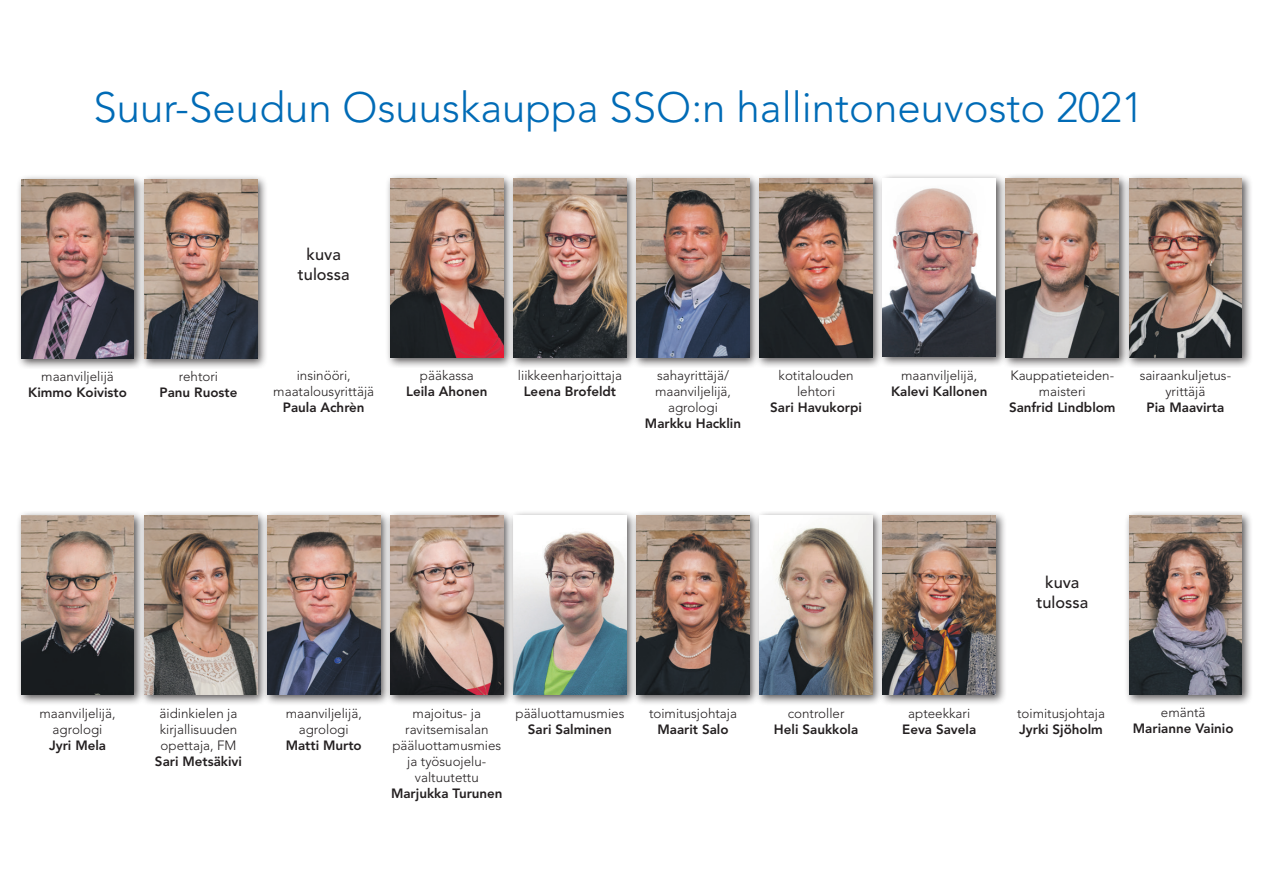
<style>
.page{position:relative;width:1263px;height:893px;background:#fff}
.page>*{position:absolute;margin:0;border:0;box-sizing:border-box;transform-origin:0 0}
.t1{font:300 42px "Avenir LT Std";color:#006bb6}
.t2{font:500 16.35px/19.6px "Avenir LT Std";color:#231f20;text-align:center}
.t3{font:300 13.35px/16px "Avenir LT Std";color:#231f20;text-align:center}
.t4{font:800 13.35px "Avenir LT Std";color:#231f20}
</style>
<div class="page">
<div style="left:139px;top:174px;width:129px;height:195px;background:#231f20;opacity:.75"></div>
<img style="left:145px;top:179px;width:112px;height:179px">
<div style="left:16px;top:174px;width:129px;height:195px;background:#231f20;opacity:.75"></div>
<img style="left:21px;top:179px;width:113px;height:179px">
<div style="left:385px;top:173px;width:129px;height:195px;background:#231f20;opacity:.75"></div>
<img style="left:390px;top:179px;width:113px;height:178px">
<div style="left:508px;top:173px;width:129px;height:195px;background:#231f20;opacity:.75"></div>
<img style="left:514px;top:179px;width:112px;height:178px">
<div style="left:631px;top:173px;width:130px;height:195px;background:#231f20;opacity:.75"></div>
<img style="left:637px;top:179px;width:112px;height:178px">
<div style="left:755px;top:173px;width:129px;height:195px;background:#231f20;opacity:.75"></div>
<img style="left:760px;top:179px;width:112px;height:178px">
<div style="left:1001px;top:173px;width:129px;height:195px;background:#231f20;opacity:.75"></div>
<img style="left:1007px;top:179px;width:111px;height:178px">
<div style="left:878px;top:173px;width:129px;height:195px;background:#231f20;opacity:.75"></div>
<img style="left:883px;top:179px;width:112px;height:178px">
<div style="left:1124px;top:173px;width:129px;height:195px;background:#231f20;opacity:.75"></div>
<img style="left:1129px;top:179px;width:113px;height:178px">
<div style="left:16px;top:511px;width:129px;height:195px;background:#231f20;opacity:.75"></div>
<img style="left:21px;top:516px;width:113px;height:179px">
<div style="left:139px;top:511px;width:129px;height:195px;background:#231f20;opacity:.75"></div>
<img style="left:144px;top:516px;width:113px;height:179px">
<div style="left:262px;top:511px;width:129px;height:195px;background:#231f20;opacity:.75"></div>
<img style="left:267px;top:516px;width:113px;height:179px">
<div style="left:631px;top:511px;width:130px;height:195px;background:#231f20;opacity:.75"></div>
<img style="left:637px;top:516px;width:112px;height:179px">
<div style="left:508px;top:511px;width:129px;height:195px;background:#231f20;opacity:.75"></div>
<img style="left:514px;top:516px;width:112px;height:179px">
<div style="left:755px;top:511px;width:129px;height:195px;background:#231f20;opacity:.75"></div>
<img style="left:760px;top:516px;width:112px;height:179px">
<div style="left:878px;top:511px;width:129px;height:195px;background:#231f20;opacity:.75"></div>
<img style="left:883px;top:516px;width:112px;height:179px">
<div style="left:1124px;top:511px;width:129px;height:195px;background:#231f20;opacity:.75"></div>
<img style="left:1129px;top:516px;width:113px;height:179px">
<div style="left:385px;top:511px;width:129px;height:195px;background:#231f20;opacity:.75"></div>
<img style="left:390px;top:516px;width:113px;height:179px">
<h1 class="t1" style="left:94px;top:83px;width:1052px">Suur-Seudun Osuuskauppa SSO:n hallintoneuvosto 2021</h1>
<p class="t3" style="left:41px;top:369px;width:74px">maanviljelijä</p>
<p class="t4" style="left:28px;top:385px;width:100px">Kimmo Koivisto</p>
<p class="t3" style="left:179px;top:369px;width:41px">rehtori</p>
<p class="t4" style="left:160px;top:385px;width:79px">Panu Ruoste</p>
<p class="t2" style="left:298px;top:245px;width:53px">kuva tulossa</p>
<p class="t3" style="left:273px;top:368px;width:102px">insinööri, maatalousyrittäjä</p>
<p class="t4" style="left:283px;top:400px;width:83px">Paula Achrèn</p>
<p class="t3" style="left:420px;top:368px;width:55px">pääkassa</p>
<p class="t4" style="left:406px;top:384px;width:83px">Leila Ahonen</p>
<p class="t3" style="left:518px;top:368px;width:106px">liikkeenharjoittaja</p>
<p class="t4" style="left:524px;top:384px;width:94px">Leena Brofeldt</p>
<p class="t3" style="left:655px;top:368px;width:78px">sahayrittäjä/ maanviljelijä, agrologi</p>
<p class="t4" style="left:645px;top:416px;width:98px">Markku Hacklin</p>
<p class="t3" style="left:778px;top:368px;width:77px">kotitalouden lehtori</p>
<p class="t4" style="left:770px;top:400px;width:93px">Sari Havukorpi</p>
<p class="t3" style="left:901px;top:368px;width:78px">maanviljelijä,</p>
<p class="t4" style="left:891px;top:384px;width:98px">Kalevi Kallonen</p>
<p class="t3" style="left:1010px;top:368px;width:105px">Kauppatieteiden&shy;maisteri</p>
<p class="t4" style="left:1009px;top:400px;width:108px">Sanfrid Lindblom</p>
<p class="t3" style="left:1140px;top:368px;width:93px">sairaankuljetus&shy;yrittäjä</p>
<p class="t4" style="left:1146px;top:400px;width:79px">Pia Maavirta</p>
<p class="t3" style="left:40px;top:705px;width:78px">maanviljelijä, agrologi</p>
<p class="t4" style="left:49px;top:737px;width:59px">Jyri Mela</p>
<p class="t3" style="left:160px;top:705px;width:79px;text-align:justify">äidinkielen ja kirjallisuuden opettaja, FM</p>
<p class="t4" style="left:155px;top:753px;width:89px">Sari Metsäkivi</p>
<p class="t3" style="left:286px;top:705px;width:78px">maanviljelijä, agrologi</p>
<p class="t4" style="left:286px;top:737px;width:78px">Matti Murto</p>
<p class="t3" style="left:392px;top:705px;width:110px">majoitus- ja ravitsemisalan pääluottamusmies ja työsuojelu&shy;valtuutettu</p>
<p class="t4" style="left:391px;top:785px;width:113px">Marjukka Turunen</p>
<p class="t3" style="left:515px;top:705px;width:110px">pääluottamusmies</p>
<p class="t4" style="left:528px;top:721px;width:86px">Sari Salminen</p>
<p class="t3" style="left:649px;top:705px;width:90px">toimitusjohtaja</p>
<p class="t4" style="left:657px;top:721px;width:73px">Maarit Salo</p>
<p class="t3" style="left:788px;top:705px;width:58px">controller</p>
<p class="t4" style="left:774px;top:721px;width:86px">Heli Saukkola</p>
<p class="t3" style="left:908px;top:705px;width:63px">apteekkari</p>
<p class="t4" style="left:902px;top:721px;width:76px">Eeva Savela</p>
<p class="t2" style="left:1036px;top:573px;width:53px">kuva tulossa</p>
<p class="t3" style="left:1017px;top:705px;width:90px">toimitusjohtaja</p>
<p class="t4" style="left:1019px;top:721px;width:85px">Jyrki Sjöholm</p>
<p class="t3" style="left:1161px;top:705px;width:46px">emäntä</p>
<p class="t4" style="left:1133px;top:721px;width:102px">Marianne Vainio</p>
</div>
